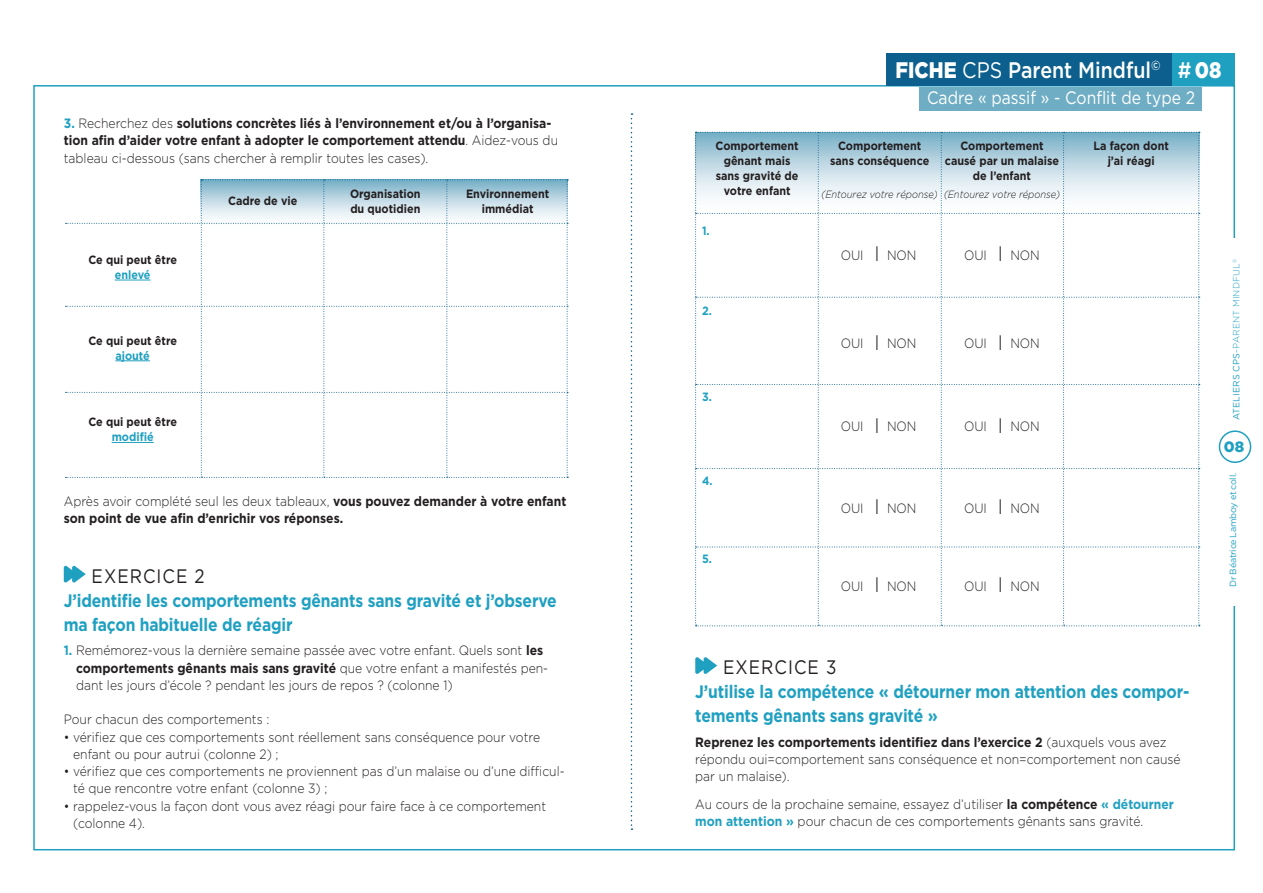
<style>
.page{position:relative;width:1263px;height:893px;background:#fff}
.page>*{position:absolute;margin:0;border:0;box-sizing:border-box;transform-origin:0 0}
.t1{font:500 22.5px "Gotham";color:#fff;scale:.87 1}
.t2{font:19.5px "Gotham";letter-spacing:.06em;color:#231f20;scale:.87 1}
.t3{font:700 18px/24px "Gotham";letter-spacing:-.01em;color:#20a0c1;scale:.87 1}
.t4{font:18px "Gotham";color:#fff;scale:.87 1}
.t5{font:900 15px "Gotham";color:#20a0c1}
.t6{font:300 13.5px/17.2px "Gotham";color:#231f20;scale:.9 1}
.t7{font:700 13.5px/17.2px "Gotham";color:#231f20;scale:.9 1}
.t8{font:700 12px/15px "Gotham";color:#231f20;text-align:center;scale:.9 1}
.t9{font:700 12px "Gotham";color:#20a0c1;scale:.9 1}
.t10{font:italic 300 10.5px "Gotham";color:#231f20;scale:.9 1}
.t11{font:300 9px "Gotham";letter-spacing:.025em;color:#20a0c1}
.t12{font:9px "Gotham";letter-spacing:-.03em;color:#20a0c1}
.s1{color:#20a0c1}
.s2{font-weight:300}
.s3{font-weight:700;color:#20a0c1}
.s4{font-weight:700}
.s5{font-weight:900}
.s6{font-weight:400}
.s7{font-size:21px}
</style>
<div class="page">
<div style="left:1219px;top:430px;width:32px;height:33px;border:2px solid #20a0c1;border-radius:50%"></div>
<div style="left:886px;top:53px;width:344px;height:32px;background:#0d608d"></div>
<div style="left:1173px;top:53px;width:62px;height:32px;background:#20a0c1"></div>
<div style="left:919px;top:87px;width:283px;height:23px;background:#6eadc3"></div>
<svg style="left:64px;top:565px;width:22px;height:18px"></svg>
<svg style="left:695px;top:657px;width:22px;height:17px"></svg>
<svg style="left:66px;top:179px;width:502px;height:299px"></svg>
<svg style="left:695px;top:132px;width:505px;height:494px"></svg>
<hr style="left:115px;top:280px;width:36px;height:1px;background:#20a0c1">
<hr style="left:115px;top:360px;width:35px;height:1px;background:#20a0c1">
<hr style="left:112px;top:442px;width:42px;height:1px;background:#20a0c1">
<svg style="left:631px;top:113px;width:1px;height:717px"></svg>
<p class="t7" style="left:64px;top:115px;width:551px"><span class="s1">3.</span> <span class="s2">Recherchez des</span> solutions concrètes liés à l’environnement et/ou à l’organisa&shy;tion afin d’aider votre enfant à adopter le comportement attendu<span class="s2">. Aidez-vous du tableau ci-dessous (sans chercher à remplir toutes les cases).</span></p>
<p class="t8" style="left:88px;top:252px;width:100px">Ce qui peut être</p>
<p class="t9" style="left:115px;top:267px;width:41px">enlevé</p>
<p class="t8" style="left:88px;top:333px;width:100px">Ce qui peut être</p>
<p class="t9" style="left:115px;top:348px;width:40px">ajouté</p>
<p class="t8" style="left:88px;top:414px;width:100px">Ce qui peut être</p>
<p class="t9" style="left:112px;top:430px;width:48px">modifié</p>
<p class="t8" style="left:228px;top:193px;width:79px">Cadre de vie</p>
<p class="t8" style="left:350px;top:186px;width:80px;text-align:left">Organisation du quotidien</p>
<p class="t8" style="left:466px;top:186px;width:94px">Environnement immédiat</p>
<p class="t7" style="left:64px;top:492px;width:560px"><span class="s2">Après avoir complété seul les deux tableaux,</span> vous pouvez demander à votre enfant son point de vue afin d’enrichir vos réponses.</p>
<h2 class="t2" style="left:92px;top:564px;width:131px">EXERCICE 2</h2>
<h3 class="t3" style="left:64px;top:588px;width:568px">J’identifie les comportements gênants sans gravité et j’observe ma façon habituelle de réagir</h3>
<p class="t6" style="left:76px;top:642px;width:526px;text-indent:-12px"><span class="s3">1.</span> Remémorez-vous la dernière semaine passée avec votre enfant. Quels sont <span class="s4">les comportements gênants mais sans gravité</span> que votre enfant a manifestés pen&shy;dant les jours d’école ? pendant les jours de repos ? (colonne 1)</p>
<p class="t6" style="left:64px;top:711px;width:230px">Pour chacun des comportements :</p>
<p class="t6" style="left:73px;top:728px;width:520px;text-indent:-9px">• vérifiez que ces comportements sont réellement sans conséquence pour votre enfant ou pour autrui (colonne 2) ;</p>
<p class="t6" style="left:73px;top:762px;width:548px;text-indent:-9px">• vérifiez que ces comportements ne proviennent pas d’un malaise ou d’une difficul&shy;té que rencontre votre enfant (colonne 3) ;</p>
<p class="t6" style="left:73px;top:797px;width:527px;text-indent:-9px">• rappelez-vous la façon dont vous avez réagi pour faire face à ce comportement (colonne 4).</p>
<p class="t8" style="left:715px;top:139px;width:94px">Comportement gênant mais sans gravité de votre enfant</p>
<p class="t9" style="left:702px;top:224px;width:10px">1.</p>
<p class="t9" style="left:702px;top:303px;width:12px">2.</p>
<p class="t9" style="left:702px;top:390px;width:12px">3.</p>
<p class="t9" style="left:702px;top:473px;width:13px">4.</p>
<p class="t9" style="left:702px;top:551px;width:12px">5.</p>
<h1 class="t1" style="left:895px;top:56px;width:376px"><span class="s5">FICHE</span> <span class="s6">CPS</span> Parent Mindful<sup>©</sup> # <span class="s5">08</span></h1>
<h3 class="t4" style="left:927px;top:87px;width:310px">Cadre « passif » - Conflit de type 2</h3>
<p class="t8" style="left:945px;top:139px;width:129px">Comportement causé par un malaise de l’enfant</p>
<p class="t10" style="left:821px;top:188px;width:267px">(Entourez votre réponse) (Entourez votre réponse)</p>
<p class="t8" style="left:830px;top:139px;width:112px">Comportement sans conséquence</p>
<p class="t6" style="left:841px;top:246px;width:86px">OUI <span class="s7">I</span> NON</p>
<p class="t6" style="left:964px;top:246px;width:86px">OUI <span class="s7">I</span> NON</p>
<p class="t6" style="left:841px;top:335px;width:86px">OUI <span class="s7">I</span> NON</p>
<p class="t6" style="left:964px;top:335px;width:86px">OUI <span class="s7">I</span> NON</p>
<p class="t6" style="left:841px;top:418px;width:86px">OUI <span class="s7">I</span> NON</p>
<p class="t6" style="left:964px;top:418px;width:86px">OUI <span class="s7">I</span> NON</p>
<p class="t6" style="left:841px;top:499px;width:86px">OUI <span class="s7">I</span> NON</p>
<p class="t6" style="left:964px;top:499px;width:86px">OUI <span class="s7">I</span> NON</p>
<p class="t6" style="left:841px;top:577px;width:86px">OUI <span class="s7">I</span> NON</p>
<p class="t6" style="left:964px;top:577px;width:86px">OUI <span class="s7">I</span> NON</p>
<p class="t8" style="left:1093px;top:139px;width:85px">La façon dont j’ai réagi</p>
<p class="t11" style="left:1231px;top:420px;width:163px;rotate:-90deg"><span class="s6">ATELIERS CPS</span>-PARENT MINDFUL<sup>©</sup></p>
<p class="t5" style="left:1224px;top:437px;width:22px">08</p>
<p class="t12" style="left:1227px;top:587px;width:116px;rotate:-90deg">Dr Béatrice Lamboy et coll.</p>
<h2 class="t2" style="left:723px;top:655px;width:132px">EXERCICE 3</h2>
<h3 class="t3" style="left:695px;top:679px;width:570px">J’utilise la compétence « détourner mon attention des compor&shy;tements gênants sans gravité »</h3>
<p class="t6" style="left:695px;top:733px;width:541px"><span class="s4">Reprenez les comportements identifiez dans l’exercice 2</span> (auxquels vous avez répondu oui=comportement sans conséquence et non=comportement non causé par un malaise).</p>
<p class="t6" style="left:695px;top:795px;width:533px">Au cours de la prochaine semaine, essayez d’utiliser <span class="s4">la compétence</span> <span class="s3">« détourner mon attention »</span> pour chacun de ces comportements gênants sans gravité.</p>
</div>
